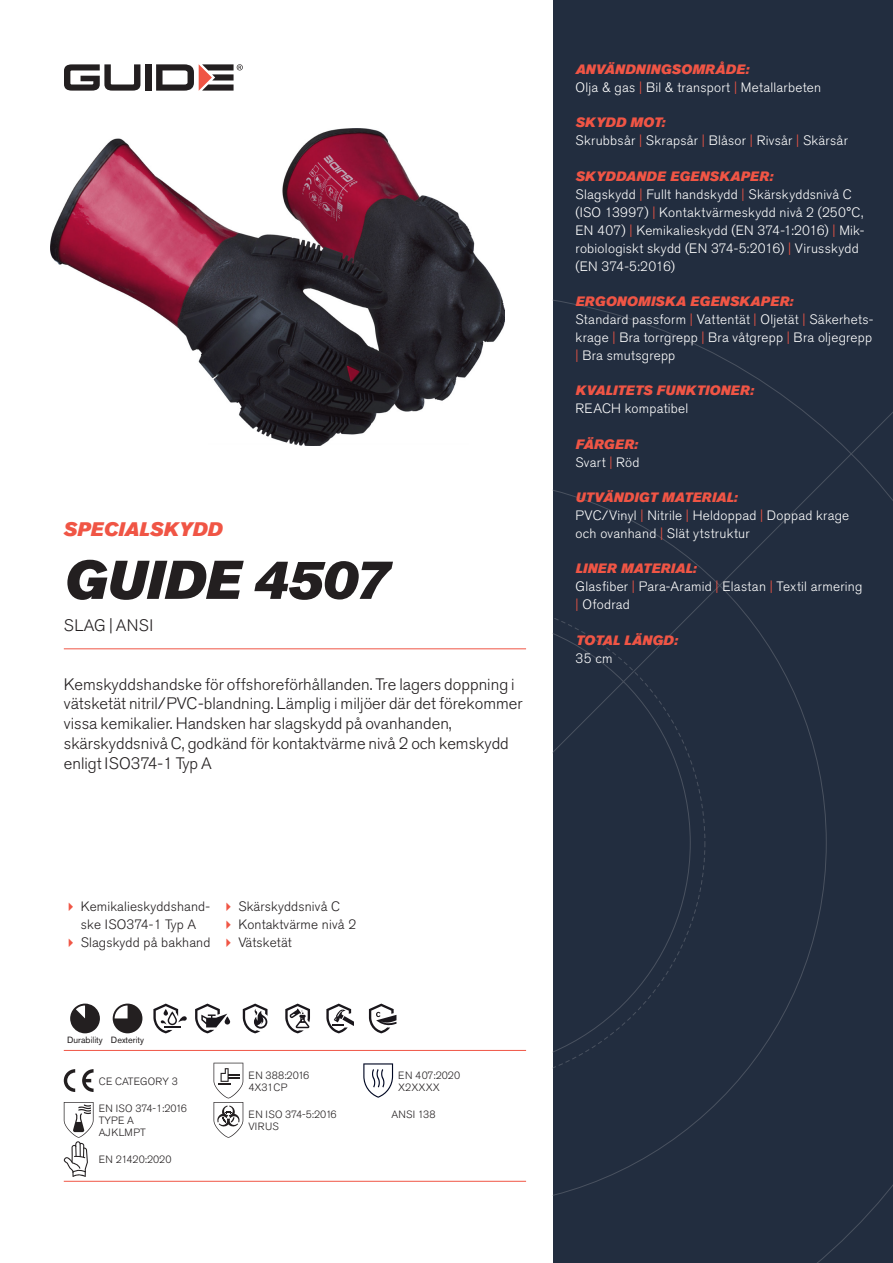
<style>
.page{position:relative;width:893px;height:1263px;background:#fff}
.page>*{position:absolute;margin:0;border:0;box-sizing:border-box;transform-origin:0 0}
.Rubrik{font:italic 54px "Akzidenz Grotesk Pro Super";color:#231f20}
.Överrubrik{font:italic 19.5px "Akzidenz Grotesk Pro Super";letter-spacing:.005em;color:#f05545}
.Ingress{font:300 16.5px/19.8px "Akzidenz Grotesk Pro";color:#231f20}
.Product_-_AltSegment{font:300 16.5px "Akzidenz Grotesk Pro";letter-spacing:.02em;color:#231f20}
.Produkt_-_Brödtext{font:300 13.5px/18px "Akzidenz Grotesk Pro";letter-spacing:.02em;color:#fff}
.Produkt_-_Namn{font:italic 13.5px "Akzidenz Grotesk Pro Super";letter-spacing:.015em;color:#f05545}
.t1{font:300 13.5px/18px "Akzidenz Grotesk Pro";letter-spacing:.01em;color:#231f20}
.t2{font:300 10.5px "Akzidenz Grotesk Pro";letter-spacing:.01em;color:#231f20}
.Produkt_-_Egenskaper{font:9px "Akzidenz Grotesk Pro";color:#231f20}
.s1{color:#f05545}
</style>
<div class="page">
<div style="left:145px;top:64px;width:7px;height:27px;background:#231f20"></div>
<svg style="left:156px;top:64px;width:87px;height:27px"></svg>
<svg style="left:64px;top:64px;width:76px;height:27px"></svg>
<div style="left:553px;top:0;width:340px;height:1263px;background:#222d3f"></div>
<svg style="left:553px;top:300px;width:340px;height:963px"></svg>
<hr style="left:64px;top:1050px;width:462px;height:1px;background:#f05545">
<hr style="left:64px;top:1181px;width:462px;height:1px;background:#f05545">
<svg style="left:70px;top:1003px;width:30px;height:30px"></svg>
<svg style="left:113px;top:1003px;width:29px;height:30px"></svg>
<svg style="left:153px;top:1003px;width:34px;height:30px"></svg>
<svg style="left:195px;top:1003px;width:35px;height:30px"></svg>
<svg style="left:243px;top:1003px;width:24px;height:30px"></svg>
<svg style="left:285px;top:1003px;width:25px;height:30px"></svg>
<svg style="left:326px;top:1003px;width:28px;height:30px"></svg>
<svg style="left:369px;top:1003px;width:27px;height:30px"></svg>
<svg style="left:64px;top:1069px;width:11px;height:23px"></svg>
<svg style="left:82px;top:1069px;width:12px;height:23px"></svg>
<svg style="left:363px;top:1063px;width:30px;height:35px"></svg>
<svg style="left:214px;top:1063px;width:29px;height:75px"></svg>
<svg style="left:64px;top:1102px;width:30px;height:75px"></svg>
<img style="left:51px;top:129px;width:453px;height:316px">
<hr style="left:64px;top:648px;width:462px;height:1px;background:#f05545">
<p class="Överrubrik" style="left:64px;top:517px;width:160px">SPECIALSKYDD</p>
<p class="Rubrik" style="left:64px;top:545px;width:327px">GUIDE 4507</p>
<p class="Product_-_AltSegment" style="left:64px;top:615px;width:91px">SLAG | ANSI</p>
<p class="Ingress" style="left:64px;top:674px;width:460px">Kemskyddshandske för offshoreförhållanden. Tre lagers doppning i vätsketät nitril/PVC-blandning. Lämplig i miljöer där det förekommer vissa kemikalier. Handsken har slagskydd på ovanhanden, skärskyddsnivå C, godkänd för kontaktvärme nivå 2 och kemskydd enligt ISO374-1 Typ A</p>
<p class="t1" style="left:81px;top:897px;width:131px">Kemikalieskyddshand&shy;ske ISO374-1 Typ A</p>
<p class="t1" style="left:81px;top:933px;width:131px">Slagskydd på bakhand</p>
<p class="t1" style="left:238px;top:897px;width:103px">Skärskyddsnivå C</p>
<p class="t1" style="left:238px;top:915px;width:119px">Kontaktvärme nivå 2</p>
<p class="t1" style="left:238px;top:933px;width:55px">Vätsketät</p>
<p class="Produkt_-_Egenskaper" style="left:67px;top:1034px;width:37px">Durability</p>
<p class="Produkt_-_Egenskaper" style="left:111px;top:1034px;width:35px">Dexterity</p>
<p class="t2" style="left:99px;top:1074px;width:81px">CE CATEGORY 3</p>
<p class="t2" style="left:99px;top:1101px;width:90px">EN ISO 374-1:2016</p>
<p class="t2" style="left:99px;top:1113px;width:37px">TYPE A</p>
<p class="t2" style="left:99px;top:1125px;width:49px">AJKLMPT</p>
<p class="t2" style="left:99px;top:1152px;width:74px">EN 21420:2020</p>
<p class="t2" style="left:248px;top:1068px;width:62px">EN 388:2016</p>
<p class="t2" style="left:248px;top:1080px;width:40px">4X31CP</p>
<p class="t2" style="left:248px;top:1107px;width:90px">EN ISO 374-5:2016</p>
<p class="t2" style="left:248px;top:1119px;width:32px">VIRUS</p>
<p class="t2" style="left:398px;top:1068px;width:63px">EN 407:2020</p>
<p class="t2" style="left:398px;top:1080px;width:43px">X2XXXX</p>
<p class="t2" style="left:391px;top:1107px;width:46px">ANSI 138</p>
<p class="Produkt_-_Namn" style="left:576px;top:60px;width:175px">ANVÄNDNINGSOMRÅDE:</p>
<p class="Produkt_-_Brödtext" style="left:576px;top:78px;width:247px">Olja &amp; gas <span class="s1">|</span> Bil &amp; transport <span class="s1">|</span> Metallarbeten</p>
<p class="Produkt_-_Namn" style="left:576px;top:114px;width:91px">SKYDD MOT:</p>
<p class="Produkt_-_Brödtext" style="left:576px;top:132px;width:274px">Skrubbsår <span class="s1">|</span> Skrapsår <span class="s1">|</span> Blåsor <span class="s1">|</span> Rivsår <span class="s1">|</span> Skärsår</p>
<p class="Produkt_-_Namn" style="left:576px;top:167px;width:199px">SKYDDANDE EGENSKAPER:</p>
<p class="Produkt_-_Brödtext" style="left:576px;top:185px;width:290px">Slagskydd <span class="s1">|</span> Fullt handskydd <span class="s1">|</span> Skärskyddsnivå C (ISO 13997) <span class="s1">|</span> Kontaktvärmeskydd nivå 2 (250°C, EN 407) <span class="s1">|</span> Kemikalieskydd (EN 374-1:2016) <span class="s1">|</span> Mik&shy;robiologiskt skydd (EN 374-5:2016) <span class="s1">|</span> Virusskydd (EN 374-5:2016)</p>
<p class="Produkt_-_Namn" style="left:576px;top:292px;width:219px">ERGONOMISKA EGENSKAPER:</p>
<p class="Produkt_-_Brödtext" style="left:576px;top:310px;width:299px;text-align:justify">Standard passform <span class="s1">|</span> Vattentät <span class="s1">|</span> Oljetät <span class="s1">|</span> Säkerhets&shy;krage <span class="s1">|</span> Bra torrgrepp <span class="s1">|</span> Bra våtgrepp <span class="s1">|</span> Bra oljegrepp <span class="s1">|</span> Bra smutsgrepp</p>
<p class="Produkt_-_Namn" style="left:576px;top:382px;width:180px">KVALITETS FUNKTIONER:</p>
<p class="Produkt_-_Brödtext" style="left:576px;top:400px;width:114px">REACH kompatibel</p>
<p class="Produkt_-_Namn" style="left:576px;top:435px;width:64px">FÄRGER:</p>
<p class="Produkt_-_Brödtext" style="left:576px;top:453px;width:65px">Svart <span class="s1">|</span> Röd</p>
<p class="Produkt_-_Namn" style="left:576px;top:488px;width:163px">UTVÄNDIGT MATERIAL:</p>
<p class="Produkt_-_Brödtext" style="left:576px;top:506px;width:275px">PVC/Vinyl <span class="s1">|</span> Nitrile <span class="s1">|</span> Heldoppad <span class="s1">|</span> Doppad krage och ovanhand <span class="s1">|</span> Slät ytstruktur</p>
<p class="Produkt_-_Namn" style="left:576px;top:560px;width:122px">LINER MATERIAL:</p>
<p class="Produkt_-_Brödtext" style="left:576px;top:578px;width:288px">Glasfiber <span class="s1">|</span> Para-Aramid <span class="s1">|</span> Elastan <span class="s1">|</span> Textil armering <span class="s1">|</span> Ofodrad</p>
<p class="Produkt_-_Namn" style="left:576px;top:631px;width:104px">TOTAL LÄNGD:</p>
<p class="Produkt_-_Brödtext" style="left:576px;top:649px;width:38px">35 cm</p>
</div>
